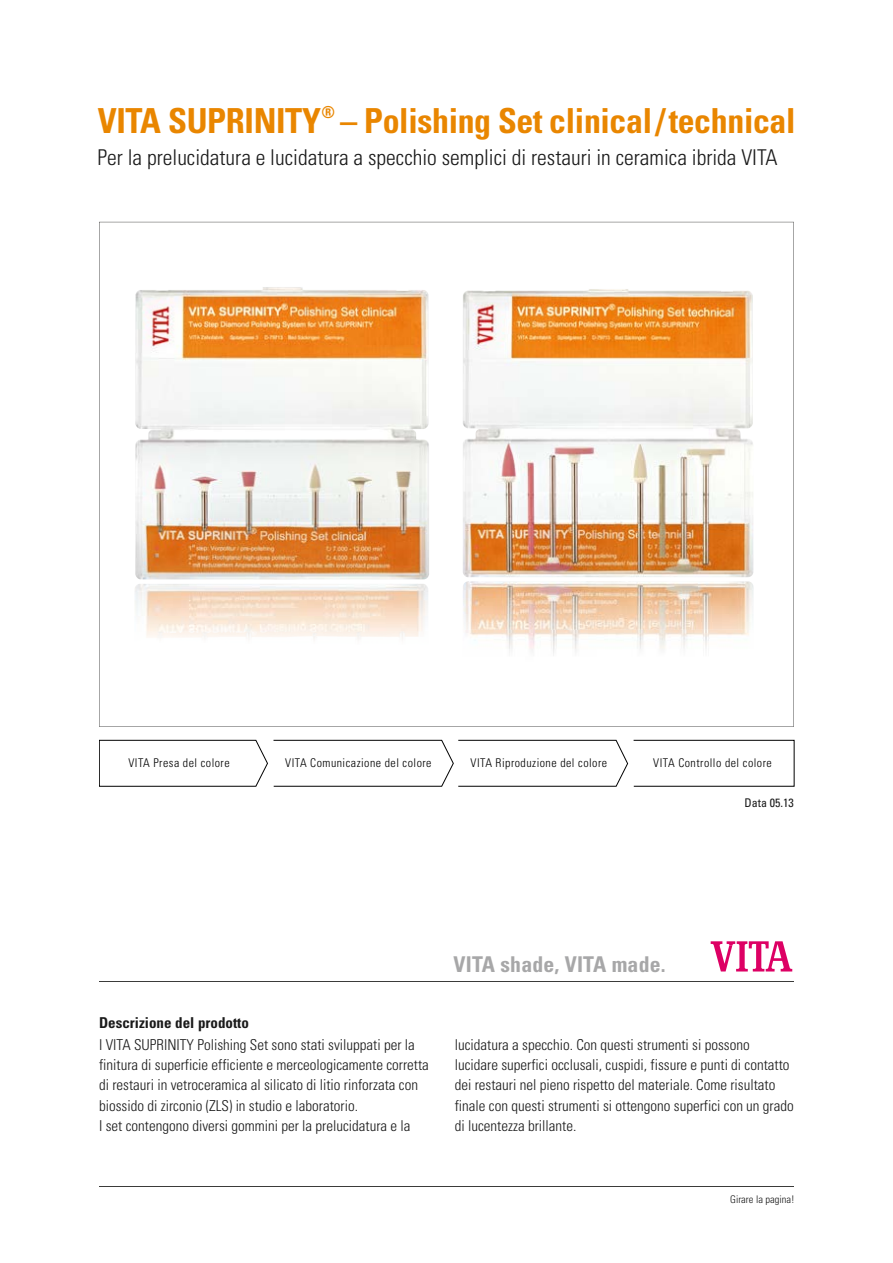
<style>
.page{position:relative;width:893px;height:1263px;background:#fff}
.page>*{position:absolute;margin:0;border:0;box-sizing:border-box;transform-origin:0 0}
.t1{font:700 condensed 34.5px "Univers";letter-spacing:-.01em;color:#e98600}
.t2{font:300 condensed 21.75px "Univers";color:#1a1a1a}
.t3{font:700 condensed 21.75px "Univers";letter-spacing:.01em;color:#a7a7a8}
.t4{font:300 condensed 15px/20.2px "Univers";color:#1a1a1a}
.t5{font:700 condensed 15px "Univers";color:#1a1a1a}
.t6{font:300 condensed 12px "Univers";letter-spacing:.04em;color:#000}
.t7{font:condensed 12px "Univers";color:#1a1a1a}
.t8{font:300 condensed 10.5px "Univers";color:#1a1a1a}
</style>
<div class="page">
<svg style="left:99px;top:222px;width:695px;height:505px"></svg>
<hr style="left:99px;top:1186px;width:695px;height:1px;background:#3b3b3a">
<hr style="left:99px;top:982px;width:695px;height:1px;background:#3b3b3a">
<svg style="left:711px;top:941px;width:81px;height:30px"></svg>
<svg style="left:99px;top:740px;width:695px;height:46px"></svg>
<h1 class="t1" style="left:98px;top:100px;width:699px">VITA SUPRINITY<sup>®</sup> – Polishing Set clinical / technical</h1>
<h2 class="t2" style="left:98px;top:145px;width:682px">Per la prelucidatura e lucidatura a specchio semplici di restauri in ceramica ibrida VITA</h2>
<p class="t6" style="left:128px;top:756px;width:103px">VITA Presa del colore</p>
<p class="t6" style="left:285px;top:756px;width:148px">VITA Comunicazione del colore</p>
<p class="t6" style="left:471px;top:756px;width:138px">VITA Riproduzione del colore</p>
<p class="t6" style="left:653px;top:756px;width:120px">VITA Controllo del colore</p>
<h2 class="t3" style="left:453px;top:950px;width:214px">VITA shade, VITA made.</h2>
<p class="t7" style="left:745px;top:795px;width:51px">Data 05.13</p>
<p class="t5" style="left:99px;top:1013px;width:151px">Descrizione del prodotto</p>
<p class="t4" style="left:99px;top:1034px;width:331px">I VITA SUPRINITY Polishing Set sono stati sviluppati per la finitura di superficie efficiente e merceologicamente corretta di restauri in vetroceramica al silicato di litio rinforzata con biossido di zirconio (ZLS) in studio e laboratorio.<br>I set contengono diversi gommini per la prelucidatura e la</p>
<p class="t4" style="left:455px;top:1034px;width:340px">lucidatura a specchio. Con questi strumenti si possono lucidare superfici occlusali, cuspidi, fissure e punti di contatto dei restauri nel pieno rispetto del materiale. Come risultato finale con questi strumenti si ottengono superfici con un grado di lucentezza brillante.</p>
<p class="t8" style="left:730px;top:1193px;width:66px">Girare la pagina!</p>
</div>
